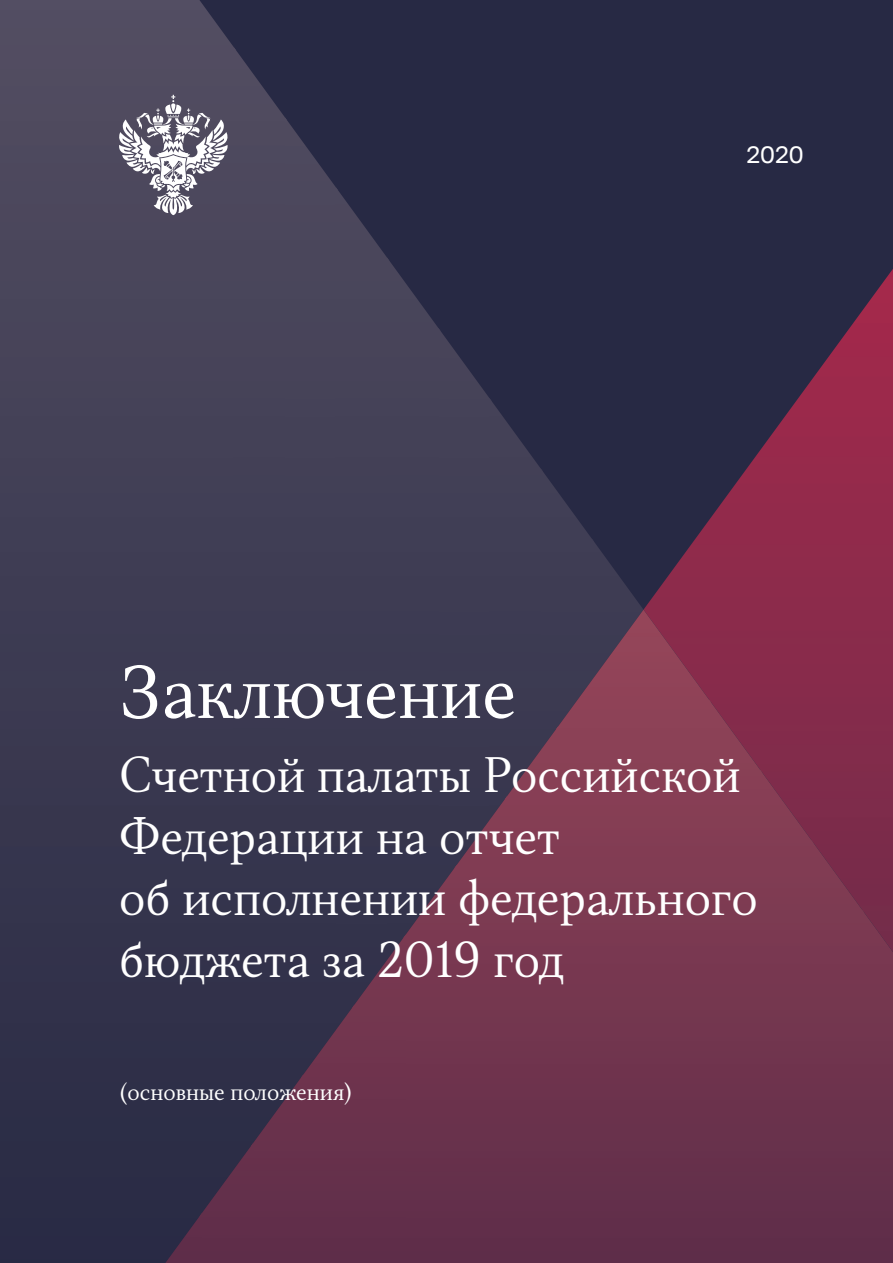
<style>
.page{position:relative;width:893px;height:1263px;background:#272944}
.page>*{position:absolute;margin:0;border:0;box-sizing:border-box;transform-origin:0 0}
.Титул___Отчет__слово{font:300 67.5px "TT Jenevers";color:#fff}
.Титул___отчет_назван{font:300 45px/61.5px "TT Jenevers";color:#fff}
.t1{font:24px "PT Russia Text";color:#fff}
.Титул___отчет_назван-2{font:300 21px "TT Jenevers";color:#fff}
</style>
<div class="page">
<img style="left:643px;top:269px;width:250px;height:640px">
<img style="left:0;top:0;width:234px;height:1000px">
<img style="left:234px;top:48px;width:51px;height:952px">
<img style="left:285px;top:118px;width:51px;height:882px">
<img style="left:336px;top:188px;width:51px;height:812px">
<img style="left:387px;top:258px;width:51px;height:676px">
<img style="left:438px;top:328px;width:51px;height:537px">
<img style="left:489px;top:398px;width:51px;height:398px">
<img style="left:540px;top:468px;width:51px;height:258px">
<img style="left:591px;top:538px;width:52px;height:72px">
<img style="left:556px;top:610px;width:155px;height:653px">
<img style="left:709px;top:699px;width:53px;height:564px">
<img style="left:505px;top:726px;width:53px;height:537px">
<img style="left:455px;top:796px;width:52px;height:467px">
<img style="left:760px;top:769px;width:53px;height:494px">
<img style="left:404px;top:865px;width:53px;height:398px">
<img style="left:811px;top:840px;width:53px;height:423px">
<img style="left:861px;top:909px;width:32px;height:354px">
<img style="left:352px;top:934px;width:54px;height:329px">
<img style="left:303px;top:1004px;width:52px;height:259px">
<img style="left:253px;top:1075px;width:50px;height:188px">
<img style="left:202px;top:1143px;width:51px;height:120px">
<img style="left:165px;top:1213px;width:37px;height:50px">
<svg style="left:117px;top:95px;width:112px;height:120px"></svg>
<p class="t1" style="left:746px;top:141px;width:59px">2020</p>
<p class="Титул___Отчет__слово" style="left:119px;top:648px;width:399px">Заключение</p>
<p class="Титул___отчет_назван" style="left:119px;top:745px;width:640px">Счетной палаты Российской<br>Федерации на отчет<br>об исполнении федерального бюджета за 2019 год</p>
<p class="Титул___отчет_назван-2" style="left:119px;top:1078px;width:235px">(основные положения)</p>
</div>
